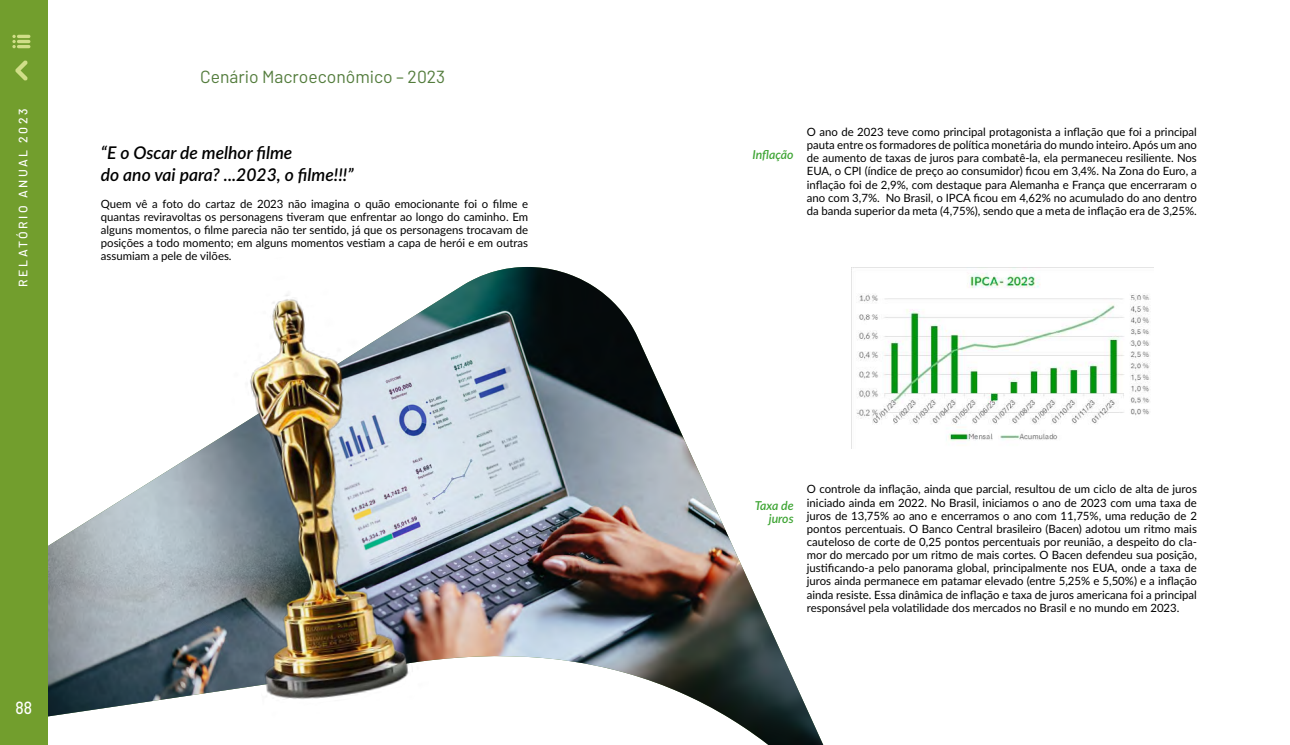
<style>
.page{position:relative;width:1290px;height:745px;background:#fff}
.page>*{position:absolute;margin:0;border:0;box-sizing:border-box;transform-origin:0 0}
.t1{font:italic 600 17.5px/21.9px "Lato";color:#000}
.t2{font:17.5px "Barlow";color:#537c3c}
.t3{font:500 17.5px "Barlow";color:#fff;scale:.9 1}
.t4{font:italic 600 12.25px/13.1px "Lato";color:#3fa535;text-align:right}
.t5{font:500 12.25px "Barlow";letter-spacing:.2em;color:#fff}
.t6{font:11.38px/13.1px "Lato";color:#000;text-align:justify}
</style>
<div class="page">
<img style="left:48px;top:271px;width:775px;height:473px">
<img style="left:69px;top:267px;width:490px;height:477px">
<img style="left:851px;top:267px;width:302px;height:181px">
<div style="left:0;top:0;width:48px;height:744px;background:#729e2d"></div>
<svg style="left:15px;top:60px;width:13px;height:21px"></svg>
<svg style="left:12px;top:35px;width:18px;height:13px"></svg>
<p class="t5" style="left:16px;top:286px;width:179px;rotate:-90deg">RELATÓRIO ANUAL 2023</p>
<h1 class="t2" style="left:200px;top:65px;width:247px">Cenário Macroeconômico – 2023</h1>
<h1 class="t1" style="left:101px;top:141px;width:254px">“E o Oscar de melhor filme<br>do ano vai para? ...2023, o filme!!!”</h1>
<p class="t6" style="left:101px;top:196px;width:429px">Quem vê a foto do cartaz de 2023 não imagina o quão emocionante foi o filme e quantas reviravoltas os personagens tiveram que enfrentar ao longo do caminho. Em alguns momentos, o filme parecia não ter sentido, já que os personagens trocavam de posições a todo momento; em alguns momentos vestiam a capa de herói e em outras assumiam a pele de vilões.</p>
<h1 class="t3" style="left:16px;top:696px;width:20px">88</h1>
<p class="t4" style="left:752px;top:147px;width:43px">Inflação</p>
<p class="t6" style="left:807px;top:125px;width:392px">O ano de 2023 teve como principal protagonista a inflação que foi a principal pauta entre os formadores de política monetária do mundo inteiro. Após um ano de aumento de taxas de juros para combatê-la, ela permaneceu resiliente. Nos EUA, o CPI (índice de preço ao consumidor) ficou em 3,4%. Na Zona do Euro, a inflação foi de 2,9%, com destaque para Alemanha e França que encerraram o ano com 3,7%. No Brasil, o IPCA ficou em 4,62% no acumulado do ano dentro da banda superior da meta (4,75%), sendo que a meta de inflação era de 3,25%.</p>
<p class="t4" style="left:755px;top:497px;width:40px">Taxa de juros</p>
<p class="t6" style="left:807px;top:482px;width:392px">O controle da inflação, ainda que parcial, resultou de um ciclo de alta de juros iniciado ainda em 2022. No Brasil, iniciamos o ano de 2023 com uma taxa de juros de 13,75% ao ano e encerramos o ano com 11,75%, uma redução de 2 pontos percentuais. O Banco Central brasileiro (Bacen) adotou um ritmo mais cauteloso de corte de 0,25 pontos percentuais por reunião, a despeito do cla&shy;mor do mercado por um ritmo de mais cortes. O Bacen defendeu sua posição, justificando-a pelo panorama global, principalmente nos EUA, onde a taxa de juros ainda permanece em patamar elevado (entre 5,25% e 5,50%) e a inflação ainda resiste. Essa dinâmica de inflação e taxa de juros americana foi a principal responsável pela volatilidade dos mercados no Brasil e no mundo em 2023.</p>
</div>
